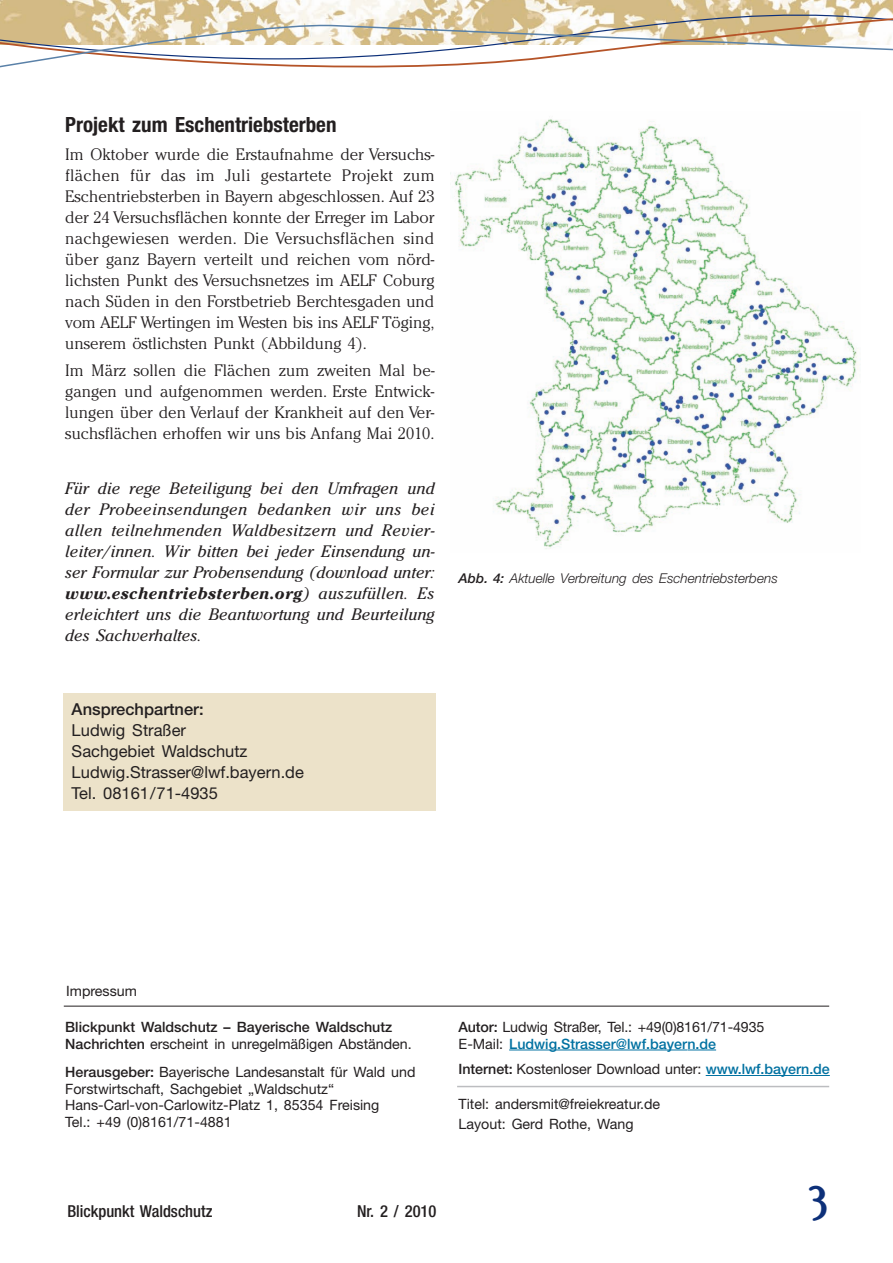
<style>
.page{position:relative;width:893px;height:1263px;background:#fff}
.page>*{position:absolute;margin:0;border:0;box-sizing:border-box;transform-origin:0 0}
.t1{font:700 45px "Template Gothic";color:#0d3079}
.t2{font:700 condensed 21px "Helvetica Neue";color:#231f20}
.t3{font:300 16.5px/21px "Cheltenham";color:#231f20;text-align:justify}
.t4{font:italic 16.5px/21px "Cheltenham";color:#231f20;text-align:justify}
.t5{font:16.5px/21px "Helvetica Neue";color:#231f20}
.t6{font:500 condensed 16.5px "Helvetica Neue";color:#231f20}
.t7{font:500 16.5px "Helvetica Neue";color:#231f20}
.t8{font:14.25px/16.5px "Helvetica Neue";color:#231f20}
.t9{font:500 14.25px/16.5px "Helvetica Neue";color:#231f20}
.t10{font:italic 300 13.5px "Helvetica Neue";color:#231f20}
.s1{font-weight:700}
.s2{font-weight:500}
.s3{font-weight:400}
.s4{font-weight:500;color:#0071a1}
</style>
<div class="page">
<svg style="left:0;top:0;width:893px;height:21px"></svg>
<svg style="left:0;top:21px;width:893px;height:47px"></svg>
<hr style="left:509px;top:1049px;width:178px;height:1px;background:#0071a1">
<svg style="left:687px;top:1049px;width:29px;height:1px"></svg>
<hr style="left:706px;top:1075px;width:33px;height:1px;background:#0071a1">
<hr style="left:738px;top:1075px;width:63px;height:1px;background:#0071a1">
<svg style="left:801px;top:1075px;width:29px;height:1px"></svg>
<hr style="left:457px;top:1086px;width:372px;height:1px;background:#bcbdc0">
<hr style="left:64px;top:1006px;width:765px;height:1px;background:#231f20">
<div style="left:64px;top:693px;width:372px;height:118px;background:#ece2c9"></div>
<img style="left:454px;top:119px;width:405px;height:430px">
<p class="t2" style="left:65px;top:117px;width:273px">Projekt zum Eschentriebsterben</p>
<p class="t3" style="left:65px;top:145px;width:371px">Im Oktober wurde die Erstaufnahme der Versuchs&shy;flächen für das im Juli gestartete Projekt zum Eschentriebsterben in Bayern abgeschlossen. Auf 23 der 24 Versuchsflächen konnte der Erreger im Labor nachgewiesen werden. Die Versuchsflächen sind über ganz Bayern verteilt und reichen vom nörd&shy;lichsten Punkt des Versuchsnetzes im AELF Coburg nach Süden in den Forstbetrieb Berchtesgaden und vom AELF Wertingen im Westen bis ins AELF Töging, unserem östlichsten Punkt (Abbildung 4).</p>
<p class="t3" style="left:65px;top:361px;width:371px">Im März sollen die Flächen zum zweiten Mal be&shy;gangen und aufgenommen werden. Erste Entwick&shy;lungen über den Verlauf der Krankheit auf den Ver&shy;suchsflächen erhoffen wir uns bis Anfang Mai 2010.</p>
<p class="t4" style="left:65px;top:479px;width:371px">Für die rege Beteiligung bei den Umfragen und der Probeeinsendungen bedanken wir uns bei allen teilnehmenden Waldbesitzern und Revier&shy;leiter/innen. Wir bitten bei jeder Einsendung un&shy;ser Formular zur Probensendung (download unter: <span class="s1">www.eschentriebsterben.org</span>) auszufüllen. Es erleichtert uns die Beantwortung und Beurteilung des Sachverhaltes.</p>
<p class="t10" style="left:459px;top:573px;width:321px"><span class="s2">Abb. 4:</span> Aktuelle Verbreitung des Eschentriebsterbens</p>
<p class="t7" style="left:72px;top:703px;width:134px">Ansprechpartner:</p>
<p class="t5" style="left:72px;top:721px;width:234px">Ludwig Straßer<br>Sachgebiet Waldschutz<br>Ludwig.Strasser@lwf.bayern.de<br>Tel. 08161/71-4935</p>
<p class="t8" style="left:66px;top:984px;width:72px">Impressum</p>
<p class="t9" style="left:65px;top:1020px;width:348px">Blickpunkt Waldschutz – Bayerische Waldschutz<br>Nachrichten <span class="s3">erscheint in unregelmäßigen Abständen.</span></p>
<p class="t8" style="left:65px;top:1065px;width:352px"><span class="s2">Herausgeber:</span> Bayerische Landesanstalt für Wald und Forstwirtschaft, Sachgebiet „Waldschutz“ Hans-Carl-von-Carlowitz-Platz 1, 85354 Freising<br>Tel.: +49 (0)8161/71-4881</p>
<p class="t6" style="left:67px;top:1205px;width:147px">Blickpunkt Waldschutz</p>
<p class="t6" style="left:357px;top:1205px;width:81px">Nr. 2 / 2010</p>
<p class="t8" style="left:459px;top:1020px;width:307px"><span class="s2">Autor:</span> Ludwig Straßer, Tel.: +49(0)8161/71-4935<br>E-Mail: <span class="s4">Ludwig.Strasser@lwf.bayern.de</span></p>
<p class="t8" style="left:459px;top:1062px;width:373px"><span class="s2">Internet:</span> Kostenloser Download unter: <span class="s4">www.lwf.bayern.de</span></p>
<p class="t8" style="left:459px;top:1096px;width:203px;line-height:19.5px">Titel: andersmit@freiekreatur.de<br>Layout: Gerd Rothe, Wang</p>
<h1 class="t1" style="left:807px;top:1176px;width:24px">3</h1>
</div>
